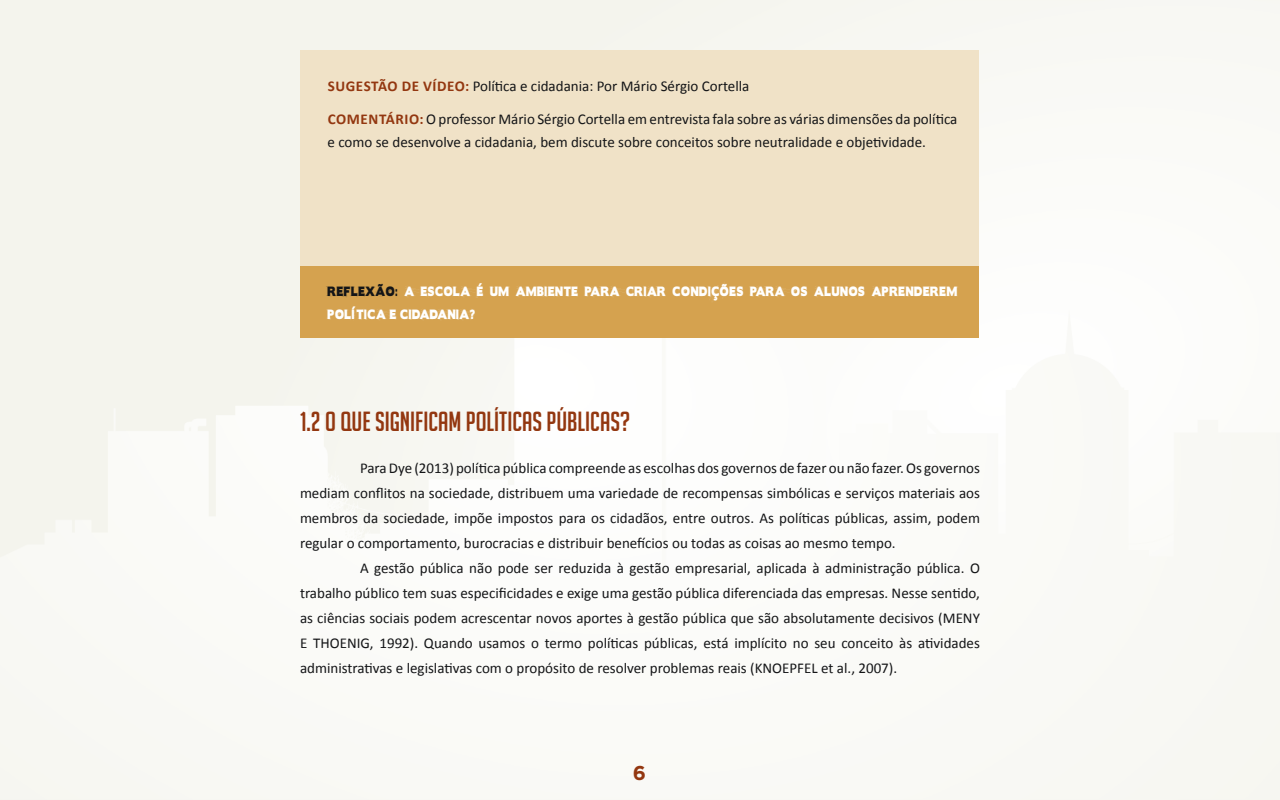
<style>
.page{position:relative;width:1280px;height:800px;background:#fff}
.page>*{position:absolute;margin:0;border:0;box-sizing:border-box;transform-origin:0 0}
.t1{font:27px "Big Noodle Titling";color:#933710}
.t2{font:700 20px "Gotham";color:#933710}
.t3{font:15px/23px "Calibri";color:#141517}
.t4{font:12px "Boris Black Bloxx Dirty";letter-spacing:.08em;color:#fff;scale:.75 1}
.s1{font-weight:700;color:#933710}
.s2{color:#141517}
</style>
<div class="page">
<div style="left:300px;top:50px;width:679px;height:216px;background:#f0e2c7"></div>
<div style="left:300px;top:266px;width:679px;height:72px;background:#d5a24f"></div>
<p class="t3" style="left:328px;top:74px;width:423px"><span class="s1">SUGESTÃO DE VÍDEO:</span> Política e cidadania: Por Mário Sérgio Cortella</p>
<p class="t3" style="left:328px;top:107px;width:631px"><span class="s1">COMENTÁRIO:</span> O professor Mário Sérgio Cortella em entrevista fala sobre as várias dimensões da política e como se desenvolve a cidadania, bem discute sobre conceitos sobre neutralidade e objetividade.</p>
<p class="t4" style="left:328px;top:285px;width:806px"><span class="s2">REFLEXÃO:</span> A ESCOL A É UM AMBIENTE PARA CRIAR CONDIÇÕES PARA OS ALUNOS APRENDERE</p>
<p class="t4" style="left:947px;top:285px;width:15px">M</p>
<p class="t4" style="left:328px;top:308px;width:198px">POL ÍTICA E CIDADANIA?</p>
<h1 class="t1" style="left:300px;top:407px;width:332px">1.2 O QUE SIGNIFICAM POLÍTICAS PÚBLICAS?</h1>
<p class="t3" style="left:360px;top:457px;width:621px">Para Dye (2013) política pública compreende as escolhas dos governos de fazer ou não fazer. Os governos</p>
<p class="t3" style="left:300px;top:482px;width:681px">mediam conflitos na sociedade, distribuem uma variedade de recompensas simbólicas e serviços materiais aos</p>
<p class="t3" style="left:300px;top:507px;width:681px">membros da sociedade, impõe impostos para os cidadãos, entre outros. As políticas públicas, assim, podem</p>
<p class="t3" style="left:300px;top:532px;width:597px">regular o comportamento, burocracias e distribuir benefícios ou todas as coisas ao mesmo tempo.</p>
<p class="t3" style="left:360px;top:557px;width:621px">A gestão pública não pode ser reduzida à gestão empresarial, aplicada à administração pública. O</p>
<p class="t3" style="left:300px;top:582px;width:682px">trabalho público tem suas especificidades e exige uma gestão pública diferenciada das empresas. Nesse sentido,</p>
<p class="t3" style="left:300px;top:607px;width:681px">as ciências sociais podem acrescentar novos aportes à gestão pública que são absolutamente decisivos (MENY</p>
<p class="t3" style="left:300px;top:632px;width:681px">E THOENIG, 1992). Quando usamos o termo políticas públicas, está implícito no seu conceito às atividades</p>
<p class="t3" style="left:300px;top:657px;width:599px">administrativas e legislativas com o propósito de resolver problemas reais (KNOEPFEL et al., 2007).</p>
<h2 class="t2" style="left:633px;top:761px;width:15px">6</h2>
</div>
